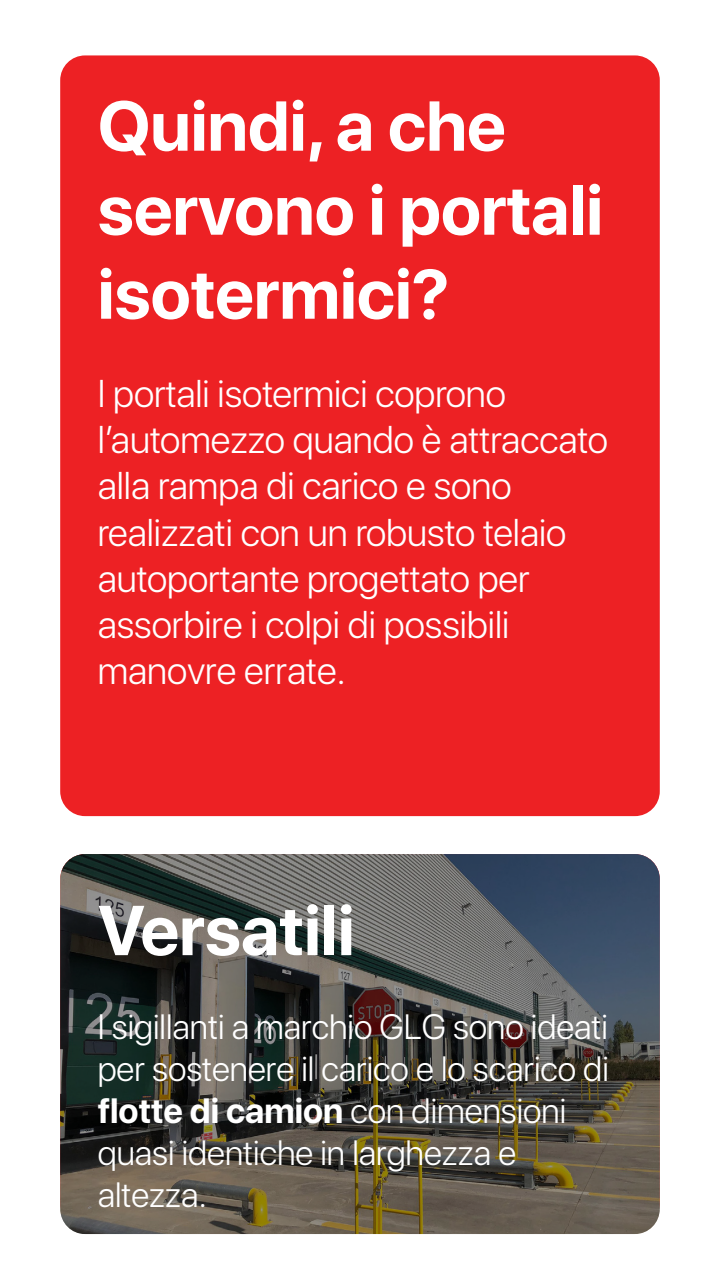
<style>
.page{position:relative;width:720px;height:1279px;background:#fff}
.page>*{position:absolute;margin:0;border:0;box-sizing:border-box;transform-origin:0 0}
.t1{font:700 70px/84px "SF Pro Display";color:#fff}
.t2{font:300 38.5px/46.2px "SF Pro Display";color:#fff}
.t3{font:300 35px/42px "SF Pro Display";color:#fff}
.s1{font-weight:700}
</style>
<div class="page">
<div style="left:60px;top:55px;width:599px;height:761px;background:#ed2124;border-radius:25px"></div>
<svg style="left:60px;top:854px;width:599px;height:380px;background:#4d4d48"></svg>
<h1 class="t1" style="left:98px;top:85px;width:506px">Quindi, a che servono i portali isotermici?</h1>
<p class="t2" style="left:98px;top:368px;width:511px">I portali isotermici coprono l’automezzo quando è attraccato alla rampa di carico e sono realizzati con un robusto telaio autoportante progettato per assorbire i colpi di possibili manovre errate.</p>
<h1 class="t1" style="left:98px;top:889px;width:258px">Versatili</h1>
<p class="t3" style="left:98px;top:1004px;width:512px">I sigillanti a marchio GLG sono ideati per sostenere il carico e lo scarico di <span class="s1">flotte di camion</span> con dimensioni quasi identiche in larghezza e altezza.</p>
</div>
